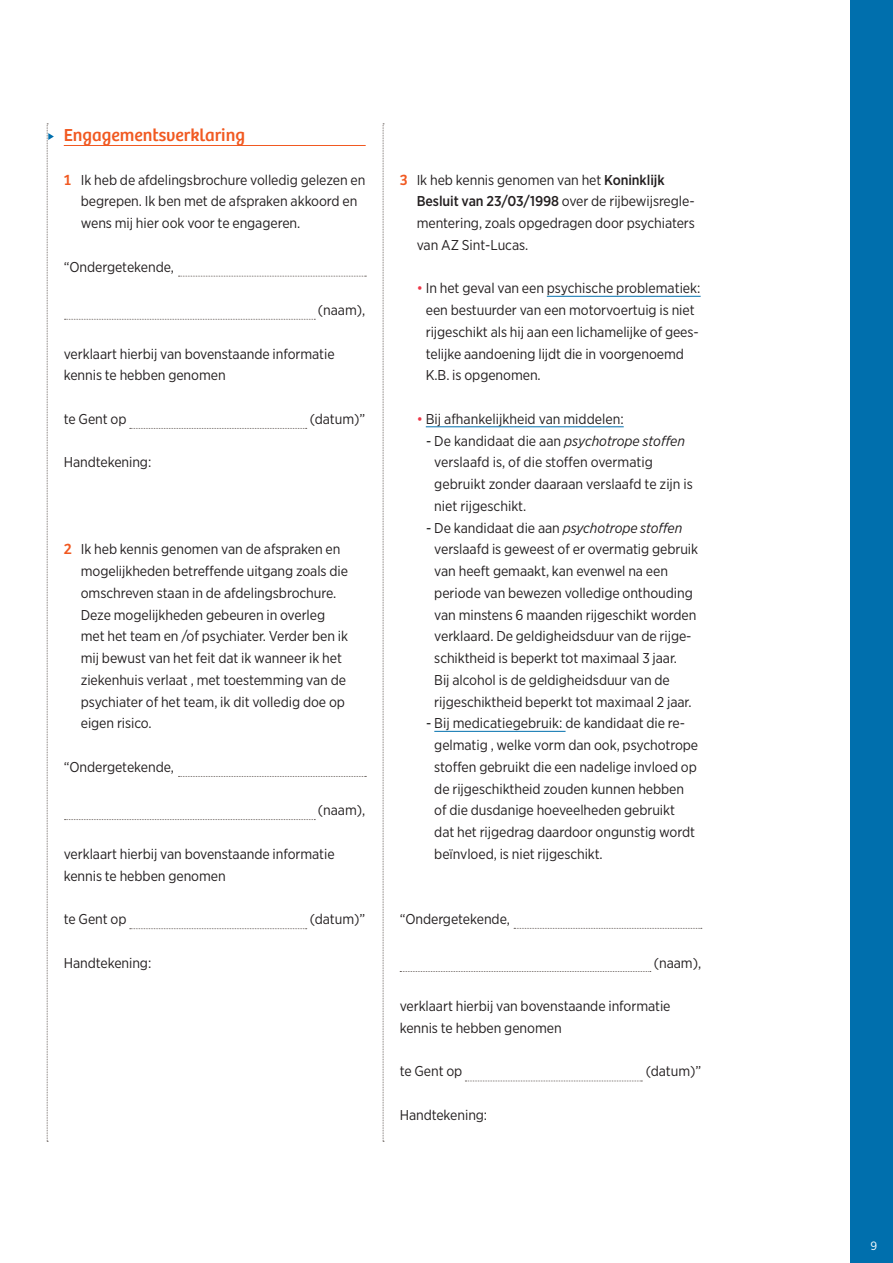
<style>
.page{position:relative;width:893px;height:1263px;background:#fff}
.page>*{position:absolute;margin:0;border:0;box-sizing:border-box;transform-origin:0 0}
.t1{font:18px "Bree";color:#f15921}
.t2{font:14.25px/21.8px "Gotham Narrow";letter-spacing:-.005em;color:#231f20}
.t3{font:12px "Gotham Narrow";color:#fff}
.s1{font-family:"Bree";font-size:15.75px;color:#f15921}
.s2{font-weight:500}
.s3{color:#ee3647}
.s4{color:#000001}
.s5{font-style:italic}
</style>
<div class="page">
<div style="left:850px;top:0;width:43px;height:1263px;background:#006fad"></div>
<svg style="left:383px;top:123px;width:1px;height:1019px"></svg>
<svg style="left:47px;top:123px;width:7px;height:1019px"></svg>
<hr style="left:547px;top:296px;width:154px;height:1px;background:#006fad">
<hr style="left:426px;top:426px;width:198px;height:1px;background:#006fad">
<hr style="left:434px;top:731px;width:132px;height:1px;background:#006fad">
<hr style="left:64px;top:145px;width:302px;height:1px;background:#f15921">
<svg style="left:65px;top:319px;width:250px;height:1px"></svg>
<svg style="left:65px;top:819px;width:250px;height:1px"></svg>
<svg style="left:400px;top:971px;width:251px;height:1px"></svg>
<svg style="left:130px;top:428px;width:177px;height:1px"></svg>
<svg style="left:130px;top:928px;width:177px;height:1px"></svg>
<svg style="left:465px;top:1080px;width:177px;height:1px"></svg>
<svg style="left:178px;top:276px;width:188px;height:1px"></svg>
<svg style="left:178px;top:776px;width:188px;height:1px"></svg>
<svg style="left:514px;top:928px;width:188px;height:1px"></svg>
<p class="t1" style="left:64px;top:124px;width:183px">Engagementsverklaring</p>
<p class="t2" style="left:81px;top:168px;width:286px;text-indent:-17px"><span class="s1">1</span> Ik heb de afdelingsbrochure volledig gelezen en begrepen. Ik ben met de afspraken akkoord en wens mij hier ook voor te engageren.</p>
<p class="t2" style="left:64px;top:255px;width:112px">“Ondergetekende,</p>
<p class="t2" style="left:318px;top:299px;width:49px">(naam),</p>
<p class="t2" style="left:64px;top:342px;width:272px">verklaart hierbij van bovenstaande informatie kennis te hebben genomen</p>
<p class="t2" style="left:64px;top:408px;width:64px">te Gent op</p>
<p class="t2" style="left:310px;top:408px;width:57px">(datum)”</p>
<p class="t2" style="left:64px;top:451px;width:89px">Handtekening:</p>
<p class="t2" style="left:81px;top:538px;width:269px;text-indent:-17px"><span class="s1">2</span> Ik heb kennis genomen van de afspraken en mogelijkheden betreffende uitgang zoals die omschreven staan in de afdelingsbrochure.<br>Deze mogelijkheden gebeuren in overleg met het team en /of psychiater. Verder ben ik mij bewust van het feit dat ik wanneer ik het ziekenhuis verlaat , met toestemming van de psychiater of het team, ik dit volledig doe op eigen risico.</p>
<p class="t2" style="left:64px;top:756px;width:112px">“Ondergetekende,</p>
<p class="t2" style="left:318px;top:799px;width:49px">(naam),</p>
<p class="t2" style="left:64px;top:843px;width:272px">verklaart hierbij van bovenstaande informatie kennis te hebben genomen</p>
<p class="t2" style="left:64px;top:908px;width:64px">te Gent op</p>
<p class="t2" style="left:310px;top:908px;width:57px">(datum)”</p>
<p class="t2" style="left:64px;top:951px;width:89px">Handtekening:</p>
<p class="t2" style="left:417px;top:168px;width:280px;text-indent:-17px"><span class="s1">3</span> Ik heb kennis genomen van het <span class="s2">Koninklijk Besluit van 23/03/1998</span> over de rijbewijsregle&shy;mentering, zoals opgedragen door psychiaters van AZ Sint-Lucas.</p>
<p class="t2" style="left:426px;top:277px;width:276px;text-indent:-9px"><span class="s3">•</span> In het geval van een psychische problematiek: een bestuurder van een motorvoertuig is niet rijgeschikt als hij aan een lichamelijke of gees&shy;telijke aandoening lijdt die in voorgenoemd K.B. is opgenomen.</p>
<p class="t2" style="left:417px;top:408px;width:208px"><span class="s3">•</span> Bij afhankelijkheid van middelen:</p>
<p class="t2" style="left:434px;top:429px;width:260px;text-indent:-8px"><span class="s4">-</span> De kandidaat die aan <span class="s5">psychotrope stoffen </span>verslaafd is, of die stoffen overmatig gebruikt zonder daaraan verslaafd te zijn is niet rijgeschikt.</p>
<p class="t2" style="left:434px;top:516px;width:265px;text-indent:-8px"><span class="s4">-</span> De kandidaat die aan <span class="s5">psychotrope stoffen </span>verslaafd is geweest of er overmatig gebruik van heeft gemaakt, kan evenwel na een periode van bewezen volledige onthouding van minstens 6 maanden rijgeschikt worden verklaard. De geldigheidsduur van de rijge&shy;schiktheid is beperkt tot maximaal 3 jaar.<br>Bij alcohol is de geldigheidsduur van de rijgeschiktheid beperkt tot maximaal 2 jaar.</p>
<p class="t2" style="left:434px;top:712px;width:265px;text-indent:-8px"><span class="s4">-</span> Bij medicatiegebruik: de kandidaat die re&shy;gelmatig , welke vorm dan ook, psychotrope stoffen gebruikt die een nadelige invloed op de rijgeschiktheid zouden kunnen hebben of die dusdanige hoeveelheden gebruikt dat het rijgedrag daardoor ongunstig wordt beïnvloed, is niet rijgeschikt.</p>
<p class="t2" style="left:400px;top:908px;width:112px">“Ondergetekende,</p>
<p class="t2" style="left:654px;top:951px;width:49px">(naam),</p>
<p class="t2" style="left:400px;top:995px;width:272px">verklaart hierbij van bovenstaande informatie kennis te hebben genomen</p>
<p class="t2" style="left:400px;top:1060px;width:64px">te Gent op</p>
<p class="t2" style="left:646px;top:1060px;width:57px">(datum)”</p>
<p class="t2" style="left:400px;top:1104px;width:89px">Handtekening:</p>
<p class="t3" style="left:870px;top:1239px;width:8px">9</p>
</div>
